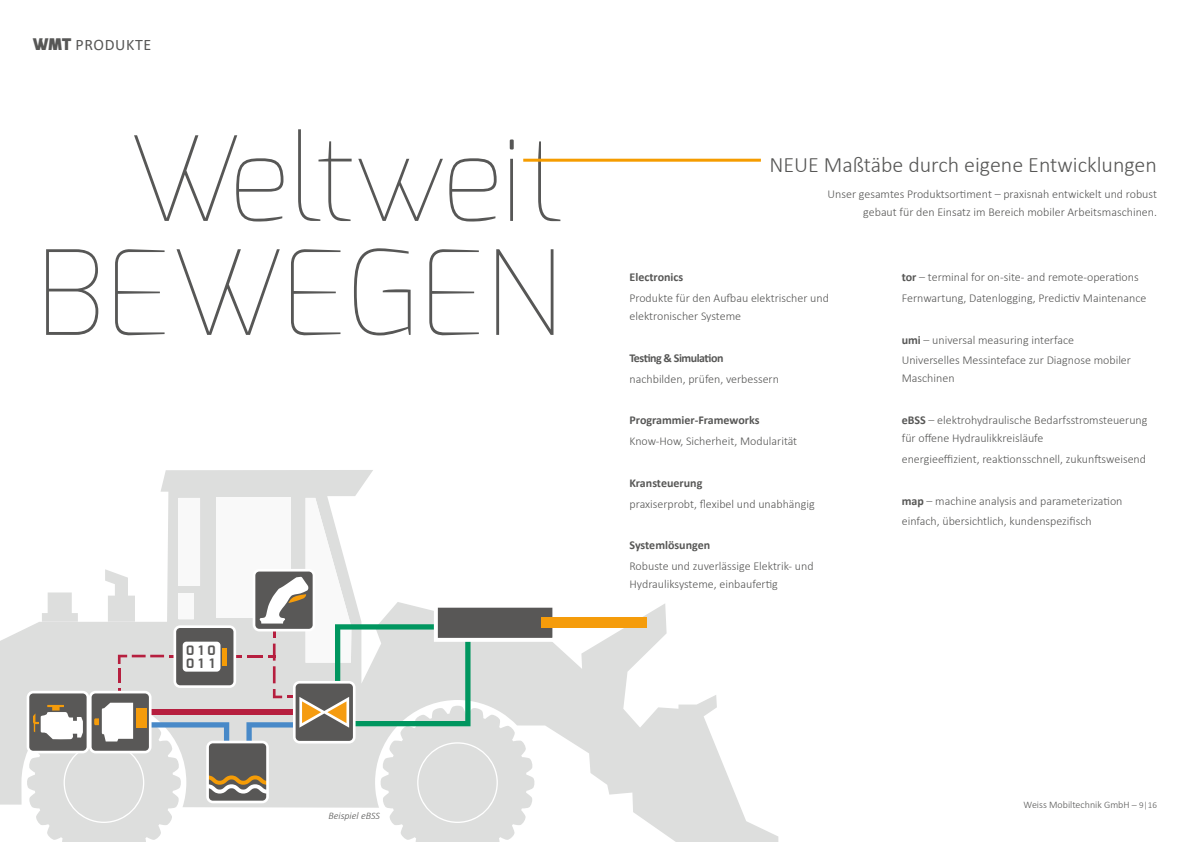
<style>
.page{position:relative;width:1191px;height:842px;background:#fff}
.page>*{position:absolute;margin:0;border:0;box-sizing:border-box;transform-origin:0 0}
.t1{font:100 117px/114px "Exo";letter-spacing:-.01em;color:#575756;text-align:right}
.t2{font:300 22px "Calibri";color:#575756}
.t3{font:16px "Calibri";letter-spacing:.04em;color:#575756}
.t4{font:700 13px/13.2px "Exo";letter-spacing:.31em;color:#585756}
.t5{font:300 12px/18px "Calibri";color:#575756}
.t6{font:700 12px "Calibri";color:#575756}
.t7{font:700 12px "Calibri";letter-spacing:-.04em;color:#575756}
.t8{font:300 10px "Calibri";color:#575756}
.t9{font:italic 300 10px "Calibri";color:#575756}
.s1{font-family:"Exo";font-weight:900}
.s2{color:#fff}
.s3{font-weight:700}
.s4{font-size:9px}
</style>
<div class="page">
<svg style="left:0;top:470px;width:778px;height:372px"></svg>
<div style="left:541px;top:617px;width:105px;height:11px;background:#f59c0b"></div>
<svg style="left:26px;top:498px;width:530px;height:344px"></svg>
<svg style="left:538px;top:141px;width:22px;height:80px"></svg>
<hr style="left:523px;top:159px;width:238px;height:3px;background:#f59c00">
<h3 class="t3" style="left:33px;top:34px;width:120px"><span class="s1">WMT</span> PRODUKTE</h3>
<h1 class="t1" style="left:33px;top:121px;width:529px">Weltwei<span class="s2">t<br></span>BEWEGEN</h1>
<p class="t4" style="left:186px;top:644px;width:31px">010<br>011</p>
<p class="t9" style="left:328px;top:809px;width:53px">Beispiel eBSS</p>
<h2 class="t2" style="left:769px;top:151px;width:389px">NEUE Maßtäbe durch eigene Entwicklungen</h2>
<p class="t5" style="left:827px;top:185px;width:331px;text-align:right">Unser gesamtes Produktsortiment – praxisnah entwickelt und robust gebaut für den Einsatz im Bereich mobiler Arbeitsmaschinen.</p>
<p class="t6" style="left:629px;top:269px;width:55px">Electronics</p>
<p class="t5" style="left:629px;top:289px;width:201px">Produkte für den Aufbau elektrischer und elektronischer Systeme</p>
<p class="t7" style="left:629px;top:349px;width:95px">Testing &amp; Simulation</p>
<p class="t5" style="left:629px;top:369px;width:151px">nachbilden, prüfen, verbessern</p>
<p class="t6" style="left:629px;top:412px;width:131px">Programmier-Frameworks</p>
<p class="t5" style="left:629px;top:432px;width:169px">Know-How, Sicherheit, Modularität</p>
<p class="t6" style="left:629px;top:474px;width:74px">Kransteuerung</p>
<p class="t5" style="left:629px;top:494px;width:187px">praxiserprobt, flexibel und unabhängig</p>
<p class="t6" style="left:629px;top:537px;width:82px">Systemlösungen</p>
<p class="t5" style="left:629px;top:557px;width:186px">Robuste und zuverlässige Elektrik- und<br>Hydrauliksysteme, einbaufertig</p>
<p class="t5" style="left:901px;top:267px;width:246px;line-height:20.8px"><span class="s3">tor</span> – terminal for on-site- and remote-operations<br>Fernwartung, Datenlogging, Predictiv Maintenance</p>
<p class="t5" style="left:901px;top:329px;width:231px;line-height:20.8px"><span class="s3">umi</span> – universal measuring interface<br>Universelles Messinteface zur Diagnose mobiler</p>
<p class="t5" style="left:901px;top:369px;width:54px">Maschinen</p>
<p class="t5" style="left:901px;top:411px;width:247px"><span class="s3">eBSS</span> – elektrohydraulische Bedarfsstromsteuerung für offene Hydraulikkreisläufe</p>
<p class="t5" style="left:901px;top:450px;width:246px">energieeffizient, reaktionsschnell, zukunftsweisend</p>
<p class="t5" style="left:901px;top:490px;width:222px;line-height:20.8px"><span class="s3">map</span> – machine analysis and parameterization einfach, übersichtlich, kundenspezifisch</p>
<p class="t8" style="left:1023px;top:798px;width:135px">Weiss Mobiltechnik GmbH – <span class="s4">9|16</span></p>
</div>
